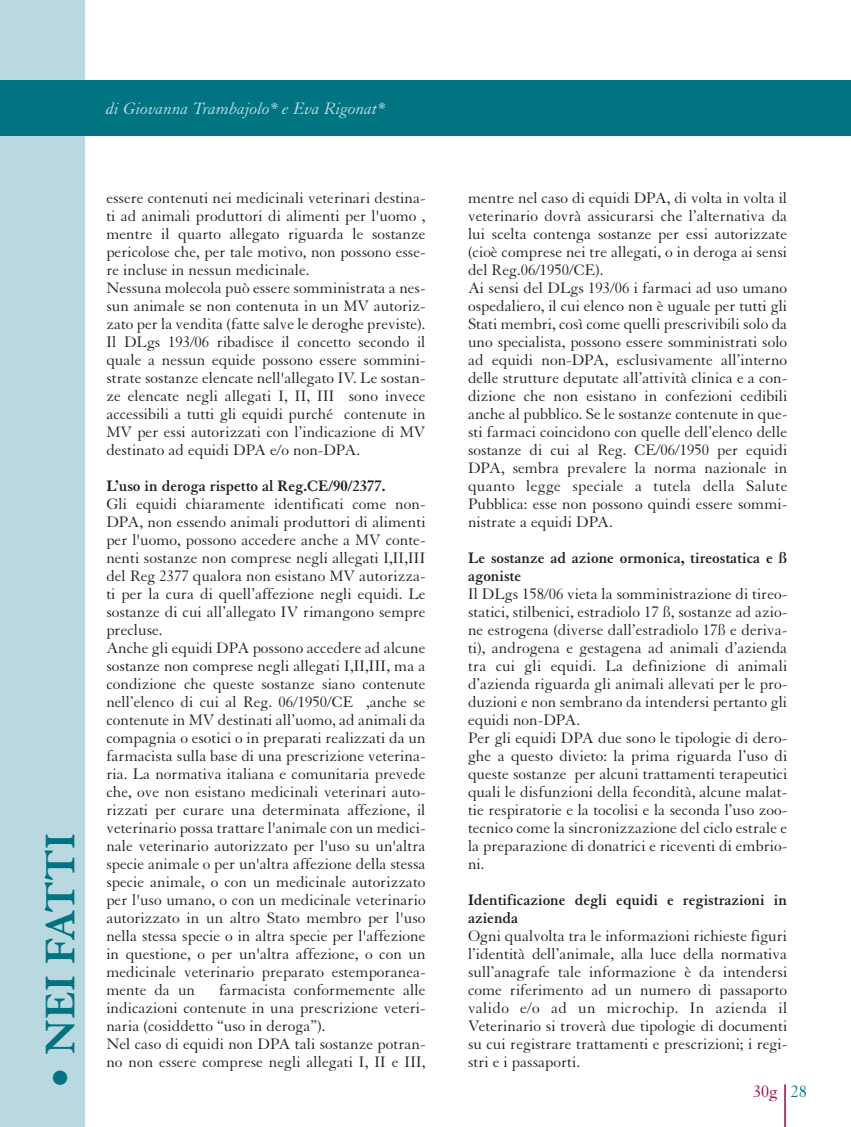
<style>
.page{position:relative;width:851px;height:1127px;background:#fff}
.page>*{position:absolute;margin:0;border:0;box-sizing:border-box;transform-origin:0 0}
.t1{font:700 45px "Granjon";color:#007480}
.t2{font:italic 18px "Granjon";color:#bad8df}
.t3{font:18px "Granjon";color:#9e0147}
.t4{font:16.5px/18px "Granjon";color:#231f20}
.t5{font:700 16.5px/18px "Granjon";color:#231f20}
.s1{color:#007480}
</style>
<div class="page">
<div style="left:0;top:0;width:85px;height:1127px;background:#bad8df"></div>
<hr style="left:784px;top:1084px;width:1px;height:43px;background:#9e0147">
<div style="left:0;top:81px;width:850px;height:55px;background:#007480"></div>
<h1 class="t1" style="left:44px;top:1089px;width:257px;rotate:-90deg">• NEI FATTI</h1>
<p class="t2" style="left:106px;top:102px;width:280px">di Giovanna Trambajolo* e Eva Rigonat*</p>
<p class="t4" style="left:106px;top:190px;width:321px">essere contenuti nei medicinali veterinari destina&shy;ti ad animali produttori di alimenti per l'uomo , mentre il quarto allegato riguarda le sostanze pericolose che, per tale motivo, non possono esse&shy;re incluse in nessun medicinale.<br>Nessuna molecola può essere somministrata a nes&shy;sun animale se non contenuta in un MV autoriz&shy;zato per la vendita (fatte salve le deroghe previste).<br>Il DLgs 193/06 ribadisce il concetto secondo il quale a nessun equide possono essere sommini&shy;strate sostanze elencate nell'allegato IV. Le sostan&shy;ze elencate negli allegati I, II, III sono invece accessibili a tutti gli equidi purché contenute in MV per essi autorizzati con l’indicazione di MV destinato ad equidi DPA e/o non-DPA.</p>
<p class="t5" style="left:106px;top:478px;width:280px">L’uso in deroga rispetto al Reg.CE/90/2377.</p>
<p class="t4" style="left:106px;top:496px;width:321px">Gli equidi chiaramente identificati come non-DPA, non essendo animali produttori di alimenti per l'uomo, possono accedere anche a MV conte&shy;nenti sostanze non comprese negli allegati I,II,III del Reg 2377 qualora non esistano MV autorizza&shy;ti per la cura di quell’affezione negli equidi. Le sostanze di cui all’allegato IV rimangono sempre precluse.<br>Anche gli equidi DPA possono accedere ad alcune sostanze non comprese negli allegati I,II,III, ma a condizione che queste sostanze siano contenute nell’elenco di cui al Reg. 06/1950/CE ,anche se contenute in MV destinati all’uomo, ad animali da compagnia o esotici o in preparati realizzati da un farmacista sulla base di una prescrizione veterina&shy;ria. La normativa italiana e comunitaria prevede che, ove non esistano medicinali veterinari auto&shy;rizzati per curare una determinata affezione, il veterinario possa trattare l'animale con un medici&shy;nale veterinario autorizzato per l'uso su un'altra specie animale o per un'altra affezione della stessa specie animale, o con un medicinale autorizzato per l'uso umano, o con un medicinale veterinario autorizzato in un altro Stato membro per l'uso nella stessa specie o in altra specie per l'affezione in questione, o per un'altra affezione, o con un medicinale veterinario preparato estemporanea&shy;mente da un</p>
<p class="t4" style="left:106px;top:982px;width:321px;text-indent:113px">farmacista conformemente alle indicazioni contenute in una prescrizione veteri&shy;naria (cosiddetto “uso in deroga”).<br>Nel caso di equidi non DPA tali sostanze potran&shy;no non essere comprese negli allegati I, II e III,</p>
<p class="t4" style="left:468px;top:190px;width:321px">mentre nel caso di equidi DPA, di volta in volta il veterinario dovrà assicurarsi che l’alternativa da lui scelta contenga sostanze per essi autorizzate (cioè comprese nei tre allegati, o in deroga ai sensi del Reg.06/1950/CE).<br>Ai sensi del DLgs 193/06 i farmaci ad uso umano ospedaliero, il cui elenco non è uguale per tutti gli Stati membri, così come quelli prescrivibili solo da uno specialista, possono essere somministrati solo ad equidi non-DPA, esclusivamente all’interno delle strutture deputate all’attività clinica e a con&shy;dizione che non esistano in confezioni cedibili anche al pubblico. Se le sostanze contenute in que&shy;sti farmaci coincidono con quelle dell’elenco delle sostanze di cui al Reg. CE/06/1950 per equidi DPA, sembra prevalere la norma nazionale in quanto legge speciale a tutela della Salute Pubblica: esse non possono quindi essere sommi&shy;nistrate a equidi DPA.</p>
<p class="t5" style="left:468px;top:550px;width:320px">Le sostanze ad azione ormonica, tireostatica e ß agoniste</p>
<p class="t4" style="left:468px;top:586px;width:321px">Il DLgs 158/06 vieta la somministrazione di tireo&shy;statici, stilbenici, estradiolo 17 ß, sostanze ad azio&shy;ne estrogena (diverse dall’estradiolo 17ß e deriva&shy;ti), androgena e gestagena ad animali d’azienda tra cui gli equidi. La definizione di animali d’azienda riguarda gli animali allevati per le pro&shy;duzioni e non sembrano da intendersi pertanto gli equidi non-DPA.<br>Per gli equidi DPA due sono le tipologie di dero&shy;ghe a questo divieto: la prima riguarda l’uso di queste sostanze per alcuni trattamenti terapeutici quali le disfunzioni della fecondità, alcune malat&shy;tie respiratorie e la tocolisi e la seconda l’uso zoo&shy;tecnico come la sincronizzazione del ciclo estrale e la preparazione di donatrici e riceventi di embrio&shy;ni.</p>
<p class="t5" style="left:468px;top:892px;width:320px">Identificazione degli equidi e registrazioni in azienda</p>
<p class="t4" style="left:468px;top:928px;width:321px;text-align:justify">Ogni qualvolta tra le informazioni richieste figuri l’identità dell’animale, alla luce della normativa sull’anagrafe tale informazione è da intendersi come riferimento ad un numero di passaporto valido e/o ad un microchip. In azienda il Veterinario si troverà due tipologie di documenti su cui registrare trattamenti e prescrizioni; i regi&shy;stri e i passaporti.</p>
<p class="t3" style="left:753px;top:1084px;width:55px">30g <span class="s1">28</span></p>
</div>
